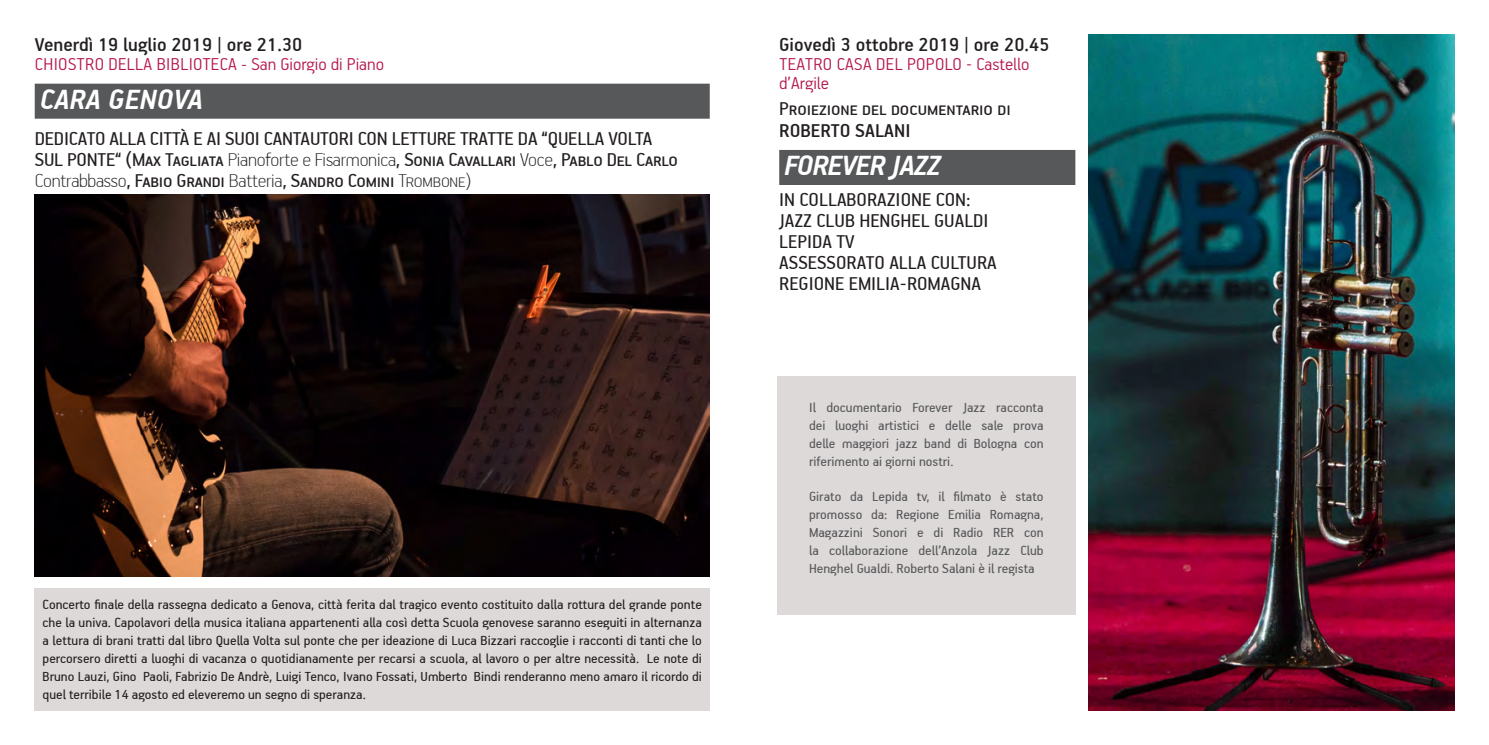
<style>
.page{position:relative;width:1489px;height:745px;background:#fff}
.page>*{position:absolute;margin:0;border:0;box-sizing:border-box;transform-origin:0 0}
.Titolo{font:italic 700 31.5px "PF Handbook Pro";letter-spacing:-.03em;color:#fff}
.Titolo-2{font:italic 700 31.5px "PF Handbook Pro";color:#fff}
.Compagnia_teatrale{font:21px/21px "PF Handbook Pro";color:#231f20}
.Data_Ora{font:500 21px "PF Handbook Pro";color:#231f20}
.Compagnia_teatrale-2{font:500 21px "PF Handbook Pro";color:#231f20}
.Luogo{font:300 19.25px "PF Handbook Pro";letter-spacing:.02em;color:#b6164e}
.Luogo-2{font:300 19.25px/19.2px "PF Handbook Pro";color:#b6164e}
.Testo_corrente_itali{font:14.88px/17.8px "PF Handbook Pro";color:#231f20;text-align:justify}
.Testo_corrente_itali-2{font:14.88px/17.8px "PF Handbook Pro";color:#57585a;text-align:justify}
.s1{font-weight:100}
</style>
<div class="page">
<div style="left:35px;top:588px;width:674px;height:122px;background:#ddd9d8"></div>
<div style="left:35px;top:84px;width:674px;height:35px;background:#57585a"></div>
<img style="left:35px;top:194px;width:674px;height:381px">
<div style="left:779px;top:150px;width:296px;height:35px;background:#57585a"></div>
<div style="left:777px;top:376px;width:298px;height:238px;background:#ddd9d8"></div>
<img style="left:1088px;top:35px;width:365px;height:675px">
<p class="Data_Ora" style="left:35px;top:31px;width:269px">Venerdì 19 luglio 2019 | ore 21.30</p>
<p class="Luogo" style="left:35px;top:53px;width:351px">CHIOSTRO DELLA BIBLIOTECA - San Giorgio di Piano</p>
<p class="Titolo-2" style="left:40px;top:80px;width:165px">CARA GENOVA</p>
<p class="Compagnia_teatrale" style="left:35px;top:127px;width:644px">DEDICATO ALLA CITTÀ E AI SUOI CANTAUTORI CON LETTURE TRATTE DA “QUELLA VOLTA<br>SUL PONTE“ (Max Tagliata <span class="s1">Pianoforte e Fisarmonica</span>, Sonia Cavallari <span class="s1">Voce</span>, Pablo Del Carlo<br><span class="s1">Contrabbasso</span>, Fabio Grandi <span class="s1">Batteria</span>, Sandro Comini <span class="s1">Trombone)</span></p>
<p class="Testo_corrente_itali" style="left:43px;top:595px;width:660px">Concerto finale della rassegna dedicato a Genova, città ferita dal tragico evento costituito dalla rottura del grande ponte che la univa. Capolavori della musica italiana appartenenti alla così detta Scuola genovese saranno eseguiti in alternanza a lettura di brani tratti dal libro Quella Volta sul ponte che per ideazione di Luca Bizzari raccoglie i racconti di tanti che lo percorsero diretti a luoghi di vacanza o quotidianamente per recarsi a scuola, al lavoro o per altre necessità. Le note di Bruno Lauzi, Gino Paoli, Fabrizio De Andrè, Luigi Tenco, Ivano Fossati, Umberto Bindi renderanno meno amaro il ricordo di quel terribile 14 agosto ed eleveremo un segno di speranza.</p>
<p class="Data_Ora" style="left:779px;top:31px;width:272px">Giovedì 3 ottobre 2019 | ore 20.45</p>
<p class="Luogo-2" style="left:779px;top:54px;width:252px">TEATRO CASA DEL POPOLO - Castello d’Argile</p>
<p class="Compagnia_teatrale" style="left:779px;top:98px;width:233px">Proiezione del documentario di</p>
<p class="Compagnia_teatrale-2" style="left:779px;top:117px;width:133px">ROBERTO SALANI</p>
<p class="Titolo" style="left:784px;top:146px;width:158px">FOREVER JAZZ</p>
<p class="Compagnia_teatrale" style="left:779px;top:188px;width:193px">IN COLLABORAZIONE CON:</p>
<p class="Compagnia_teatrale" style="left:779px;top:209px;width:211px">JAZZ CLUB HENGHEL GUALDI</p>
<p class="Compagnia_teatrale" style="left:779px;top:230px;width:77px">LEPIDA TV</p>
<p class="Compagnia_teatrale" style="left:779px;top:251px;width:219px">ASSESSORATO ALLA CULTURA</p>
<p class="Compagnia_teatrale" style="left:779px;top:272px;width:203px">REGIONE EMILIA-ROMAGNA</p>
<p class="Testo_corrente_itali-2" style="left:809px;top:397px;width:236px">Il documentario Forever Jazz racconta dei luoghi artistici e delle sale prova delle maggiori jazz band di Bologna con riferimento ai giorni nostri.</p>
<p class="Testo_corrente_itali-2" style="left:809px;top:487px;width:236px">Girato da Lepida tv, il filmato è stato promosso da: Regione Emilia Romagna, Magazzini Sonori e di Radio RER con la collaborazione dell’Anzola Jazz Club Henghel Gualdi. Roberto Salani è il regista</p>
</div>
